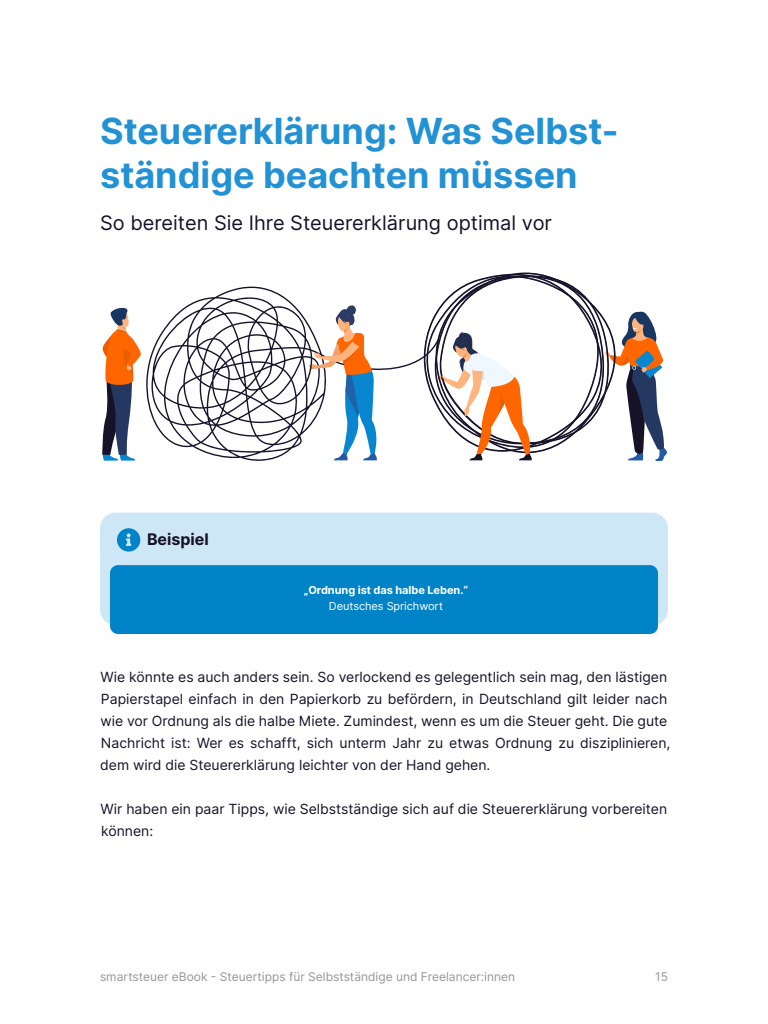
<style>
.page{position:relative;width:768px;height:1024px;background:#fff}
.page>*{position:absolute;margin:0;border:0;box-sizing:border-box;transform-origin:0 0}
.t1{font:700 36px/44px "Inter";color:#2292d5}
.t2{font:20px "Inter";color:#171228}
.t3{font:700 16px "Inter";color:#171228}
.t4{font:14px/22px "Inter";color:#171228}
.t5{font:12px "Inter";color:#969696}
.t6{font:700 11px "Inter";letter-spacing:-.005em;color:#fff}
.t7{font:11px "Inter";letter-spacing:-.005em;color:#fff}
</style>
<div class="page">
<svg style="left:102px;top:307px;width:39px;height:154px"></svg>
<svg style="left:146px;top:286px;width:275px;height:175px"></svg>
<svg style="left:424px;top:273px;width:243px;height:188px"></svg>
<svg style="left:309px;top:305px;width:71px;height:155px"></svg>
<div style="left:100px;top:513px;width:568px;height:113px;background:#cee7f6;border-radius:16px"></div>
<div style="left:110px;top:565px;width:548px;height:69px;background:#0084c7;border-radius:8px"></div>
<svg style="left:117px;top:528px;width:23px;height:24px"></svg>
<h1 class="t1" style="left:100px;top:108px;width:520px">Steuererklärung: Was Selbst&shy;ständige beachten müssen</h1>
<h2 class="t2" style="left:100px;top:208px;width:454px">So bereiten Sie Ihre Steuererklärung optimal vor</h2>
<p class="t3" style="left:147px;top:527px;width:63px">Beispiel</p>
<p class="t6" style="left:304px;top:582px;width:166px">„Ordnung ist das halbe Leben.“</p>
<p class="t7" style="left:329px;top:598px;width:116px">Deutsches Sprichwort</p>
<p class="t4" style="left:100px;top:666px;width:572px">Wie könnte es auch anders sein. So verlockend es gelegentlich sein mag, den lästigen Papierstapel einfach in den Papierkorb zu befördern, in Deutschland gilt leider nach wie vor Ordnung als die halbe Miete. Zumindest, wenn es um die Steuer geht. Die gute Nachricht ist: Wer es schafft, sich unterm Jahr zu etwas Ordnung zu disziplinieren, dem wird die Steuererklärung leichter von der Hand gehen.</p>
<p class="t4" style="left:101px;top:798px;width:568px">Wir haben ein paar Tipps, wie Selbstständige sich auf die Steuererklärung vorbereiten können:</p>
<p class="t5" style="left:100px;top:968px;width:417px">smartsteuer eBook - Steuertipps für Selbstständige und Freelancer:innen</p>
<p class="t5" style="left:655px;top:968px;width:14px">15</p>
</div>
